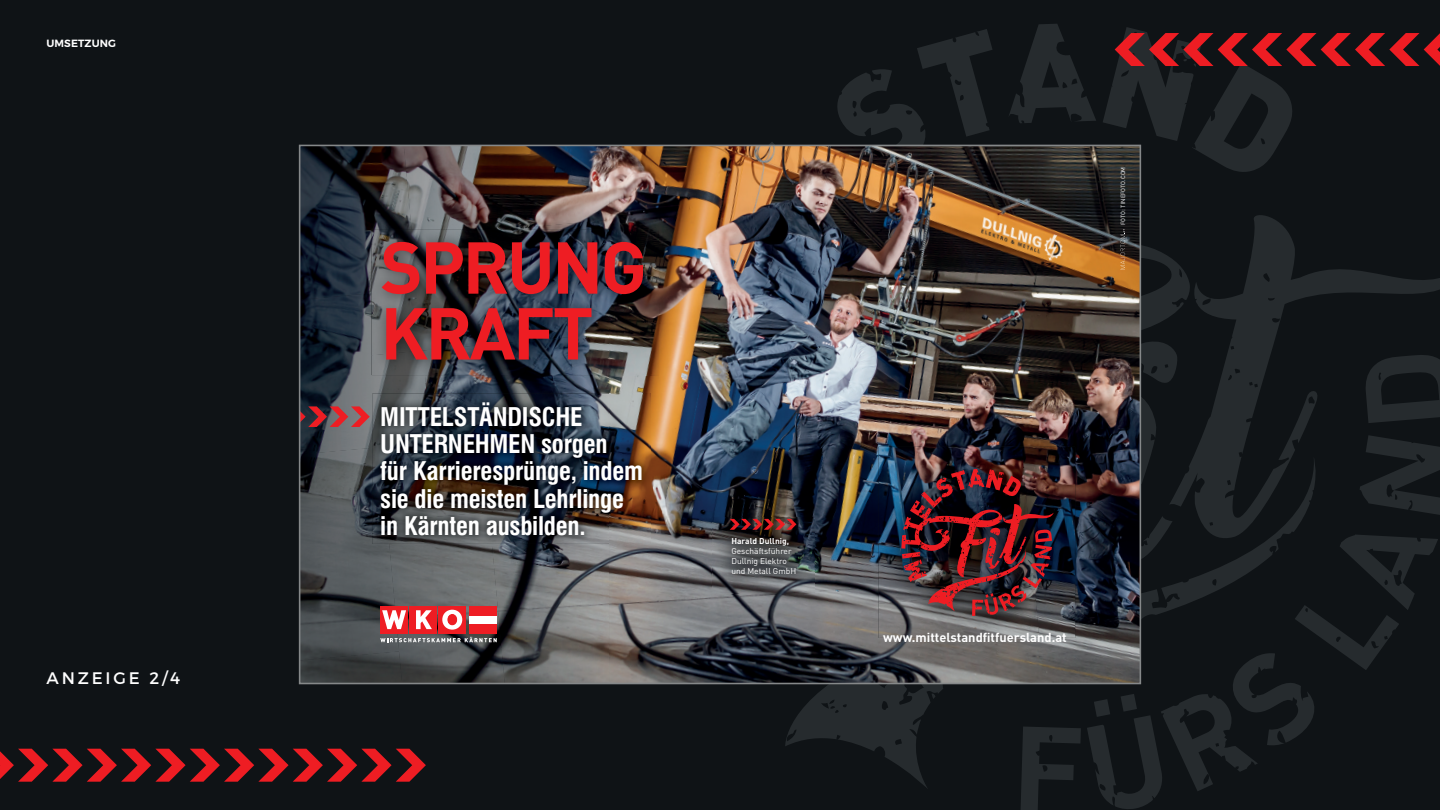
<style>
.page{position:relative;width:1440px;height:810px;background:#0f1316}
.page>*{position:absolute;margin:0;border:0;box-sizing:border-box;transform-origin:0 0}
.t1{font:700 72.15px/65.8px "DIN";letter-spacing:-.04em;color:#ee1d23}
.t2{font:700 condensed 25.12px/27.2px "Swiss 721 BT";letter-spacing:-.01em;color:#fff}
.t3{font:16.73px "Montserrat";letter-spacing:.17em;color:#fff}
.t4{font:700 12.83px "DIN";color:#fff}
.t5{font:600 10.5px "Montserrat";letter-spacing:.01em;color:#fff}
.t6{font:8.4px/10.1px "DIN";color:#fff}
.t7{font:700 8.4px "DIN";color:#fff}
.t8{font:5.93px "DIN";letter-spacing:-.01em;color:#fff}
</style>
<div class="page">
<svg style="left:1190px;top:210px;width:250px;height:129px;background:#15191c"></svg>
<svg style="left:1008px;top:24px;width:88px;height:99px;background:#191e21"></svg>
<svg style="left:754px;top:29px;width:239px;height:116px;background:#14191c"></svg>
<svg style="left:784px;top:684px;width:303px;height:106px;background:#15191c"></svg>
<svg style="left:1020px;top:727px;width:61px;height:83px;background:#1a1e21"></svg>
<svg style="left:1087px;top:339px;width:353px;height:471px;background:#15191c"></svg>
<svg style="left:1141px;top:187px;width:49px;height:420px;background:#15191c"></svg>
<svg style="left:0;top:749px;width:426px;height:33px;background:#67161b"></svg>
<svg style="left:1103px;top:27px;width:337px;height:146px;background:#28191c"></svg>
<img style="left:609px;top:148px;width:529px;height:533px">
<img style="left:879px;top:447px;width:143px;height:142px">
<img style="left:1022px;top:447px;width:53px;height:191px">
<img style="left:879px;top:589px;width:160px;height:49px">
<img style="left:901px;top:469px;width:153px;height:147px">
<svg style="left:1120px;top:229px;width:6px;height:40px"></svg>
<img style="left:302px;top:148px;width:102px;height:145px">
<img style="left:404px;top:148px;width:205px;height:82px">
<img style="left:499px;top:220px;width:110px;height:10px">
<img style="left:302px;top:293px;width:123px;height:155px">
<img style="left:425px;top:375px;width:184px;height:19px">
<img style="left:302px;top:448px;width:87px;height:203px">
<img style="left:389px;top:544px;width:103px;height:137px">
<img style="left:492px;top:544px;width:117px;height:137px">
<img style="left:302px;top:651px;width:100px;height:30px">
<svg style="left:302px;top:406px;width:68px;height:21px"></svg>
<img style="left:569px;top:230px;width:90px;height:145px">
<img style="left:371px;top:230px;width:198px;height:107px">
<img style="left:371px;top:337px;width:201px;height:38px">
<img style="left:520px;top:394px;width:131px;height:150px">
<img style="left:372px;top:394px;width:148px;height:115px">
<img style="left:372px;top:509px;width:151px;height:35px">
<div style="left:469px;top:615px;width:28px;height:10px;background:#fff"></div>
<div style="left:469px;top:606px;width:28px;height:9px;background:#ee1d23"></div>
<div style="left:469px;top:625px;width:28px;height:9px;background:#ee1d23"></div>
<svg style="left:380px;top:637px;width:117px;height:5px"></svg>
<div style="left:438px;top:606px;width:28px;height:28px;background:#ee1d23"></div>
<div style="left:409px;top:606px;width:28px;height:28px;background:#ee1d23"></div>
<svg style="left:416px;top:610px;width:16px;height:19px"></svg>
<div style="left:380px;top:606px;width:28px;height:28px;background:#ee1d23"></div>
<svg style="left:382px;top:610px;width:24px;height:19px"></svg>
<svg style="left:442px;top:610px;width:20px;height:20px"></svg>
<div style="left:448px;top:615px;width:9px;height:10px;background:#ee1d23;border-radius:50%"></div>
<div style="left:448px;top:614px;width:9px;height:11px;border:1px solid #ee1d23;border-radius:50%"></div>
<img style="left:796px;top:518px;width:19px;height:76px">
<svg style="left:656px;top:507px;width:140px;height:120px;background:#605d5f"></svg>
<p class="t5" style="left:46px;top:37px;width:71px">UMSETZUNG</p>
<p class="t3" style="left:46px;top:668px;width:135px">ANZEIGE 2/4</p>
<h1 class="t1" style="left:380px;top:232px;width:268px">SPRUNG<br>KRAFT</h1>
<p class="t2" style="left:380px;top:403px;width:264px">MITTELSTÄNDISCHE<br>UNTERNEHMEN sorgen<br>für Karrieresprünge, indem sie die meisten Lehrlinge in Kärnten ausbilden.</p>
<p class="t8" style="left:1119px;top:225px;width:60px;rotate:-90deg">FOTO: TINEFOTO.COM</p>
<p class="t7" style="left:731px;top:535px;width:59px">Harald Dullnig,</p>
<p class="t6" style="left:731px;top:545px;width:66px">Geschäftsführer<br>Dullnig Elektro und Metall GmbH</p>
<p class="t4" style="left:883px;top:629px;width:185px">www.mittelstandfitfuersland.at</p>
</div>
